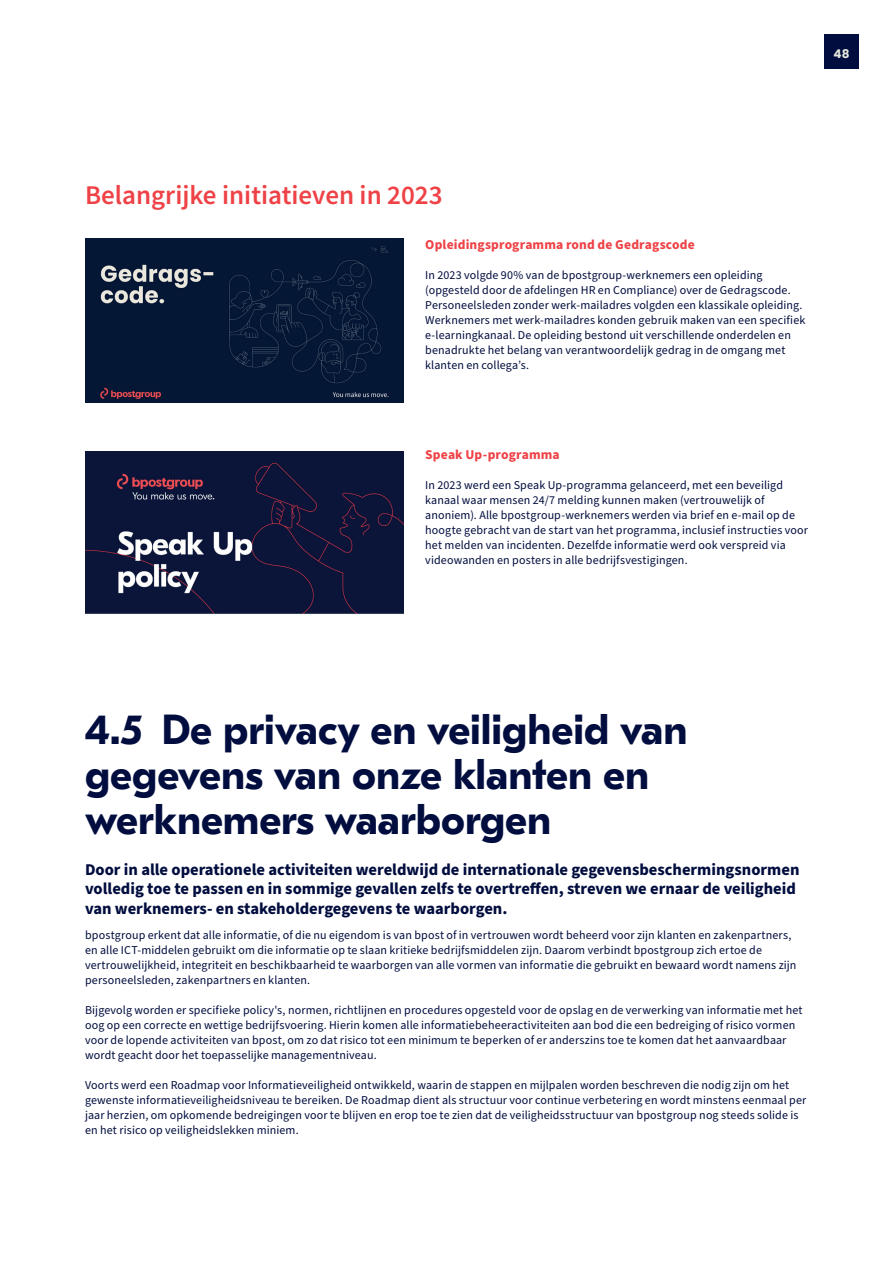
<style>
.page{position:relative;width:893px;height:1263px;background:#fff}
.page>*{position:absolute;margin:0;border:0;box-sizing:border-box;transform-origin:0 0}
.t1{font:700 42px/45px "GT Eesti Pro Text";color:#000d3e}
.t2{font:600 27px "Source Sans Pro";color:#ee4247}
.t3{font:700 16.5px/19.5px "Source Sans Pro";color:#000d3e}
.t4{font:700 13.5px "Source Sans Pro";letter-spacing:.01em;color:#ee4247}
.t5{font:12px/15px "Source Sans Pro";letter-spacing:.01em;color:#000d3e}
.t6{font:700 12px "Poppins";color:#e6e8dd}
</style>
<div class="page">
<div style="left:824px;top:34px;width:34px;height:34px;background:#000d3e"></div>
<img style="left:85px;top:239px;width:319px;height:164px">
<img style="left:85px;top:451px;width:319px;height:163px">
<p class="t6" style="left:834px;top:47px;width:17px">48</p>
<h2 class="t2" style="left:85px;top:177px;width:359px">Belangrijke initiatieven in 2023</h2>
<p class="t4" style="left:425px;top:235px;width:271px">Opleidingsprogramma rond de Gedragscode</p>
<p class="t5" style="left:425px;top:268px;width:382px">In 2023 volgde 90% van de bpostgroup-werknemers een opleiding (opgesteld door de afdelingen HR en Compliance) over de Gedragscode.<br>Personeelsleden zonder werk-mailadres volgden een klassikale opleiding.<br>Werknemers met werk-mailadres konden gebruik maken van een specifiek e-learningkanaal. De opleiding bestond uit verschillende onderdelen en benadrukte het belang van verantwoordelijk gedrag in de omgang met klanten en collega’s.</p>
<p class="t4" style="left:425px;top:445px;width:136px">Speak Up-programma</p>
<p class="t5" style="left:425px;top:478px;width:384px">In 2023 werd een Speak Up-programma gelanceerd, met een beveiligd kanaal waar mensen 24/7 melding kunnen maken (vertrouwelijk of anoniem). Alle bpostgroup-werknemers werden via brief en e-mail op de hoogte gebracht van de start van het programma, inclusief instructies voor het melden van incidenten. Dezelfde informatie werd ook verspreid via videowanden en posters in alle bedrijfsvestigingen.</p>
<h1 class="t1" style="left:85px;top:708px;width:604px">4.5 De privacy en veiligheid van gegevens van onze klanten en werknemers waarborgen</h1>
<p class="t3" style="left:85px;top:860px;width:716px">Door in alle operationele activiteiten wereldwijd de internationale gegevensbeschermingsnormen volledig toe te passen en in sommige gevallen zelfs te overtreffen, streven we ernaar de veiligheid van werknemers- en stakeholdergegevens te waarborgen.</p>
<p class="t5" style="left:85px;top:928px;width:713px">bpostgroup erkent dat alle informatie, of die nu eigendom is van bpost of in vertrouwen wordt beheerd voor zijn klanten en zakenpartners, en alle ICT-middelen gebruikt om die informatie op te slaan kritieke bedrijfsmiddelen zijn. Daarom verbindt bpostgroup zich ertoe de vertrouwelijkheid, integriteit en beschikbaarheid te waarborgen van alle vormen van informatie die gebruikt en bewaard wordt namens zijn personeelsleden, zakenpartners en klanten.</p>
<p class="t5" style="left:85px;top:1003px;width:719px">Bijgevolg worden er specifieke policy's, normen, richtlijnen en procedures opgesteld voor de opslag en de verwerking van informatie met het oog op een correcte en wettige bedrijfsvoering. Hierin komen alle informatiebeheeractiviteiten aan bod die een bedreiging of risico vormen voor de lopende activiteiten van bpost, om zo dat risico tot een minimum te beperken of er anderszins toe te komen dat het aanvaardbaar wordt geacht door het toepasselijke managementniveau.</p>
<p class="t5" style="left:85px;top:1078px;width:723px">Voorts werd een Roadmap voor Informatieveiligheid ontwikkeld, waarin de stappen en mijlpalen worden beschreven die nodig zijn om het gewenste informatieveiligheidsniveau te bereiken. De Roadmap dient als structuur voor continue verbetering en wordt minstens eenmaal per jaar herzien, om opkomende bedreigingen voor te blijven en erop toe te zien dat de veiligheidsstructuur van bpostgroup nog steeds solide is en het risico op veiligheidslekken miniem.</p>
</div>
